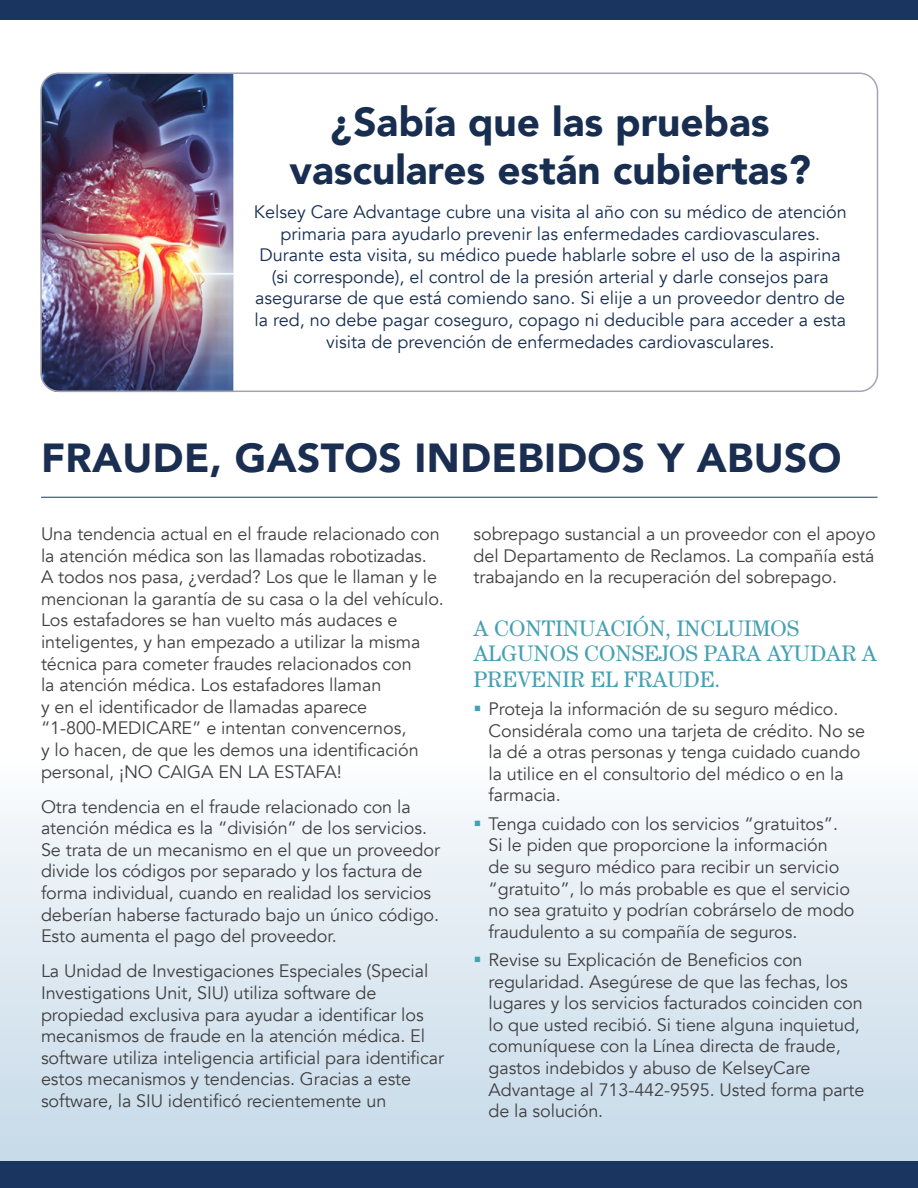
<style>
.page{position:relative;width:918px;height:1188px;background:#fff}
.page>*{position:absolute;margin:0;border:0;box-sizing:border-box;transform-origin:0 0}
.t1{font:900 40.5px/48.6px "Avenir";color:#172e51;text-align:center}
.t2{font:900 40.5px "Avenir";letter-spacing:.01em;color:#1a2e51}
.t3{font:22.5px/25.5px "Century Std";color:#45a1b2}
.t4{font:18px/21.6px "Avenir";letter-spacing:-.005em;color:#414042}
.t5{font:18px/21.6px "Avenir";color:#172e51;text-align:center}
</style>
<div class="page">
<div style="left:0;top:758px;width:918px;height:430px;background:linear-gradient(to bottom,#fbfcfd,#c1d7e7)"></div>
<div style="left:0;top:0;width:918px;height:20px;background:#1a355f"></div>
<div style="left:0;top:1161px;width:918px;height:27px;background:#1a355f"></div>
<img style="left:43px;top:75px;width:190px;height:317px">
<hr style="left:41px;top:497px;width:837px;height:1px;background:#1a355f">
<div style="left:40px;top:72px;width:838px;height:320px;border:2px solid #a3a3b3;border-radius:18px"></div>
<svg style="left:475px;top:821px;width:5px;height:5px"></svg>
<svg style="left:475px;top:957px;width:5px;height:5px"></svg>
<h1 class="t1" style="left:290px;top:96px;width:523px">¿Sabía que las pruebas vasculares están cubiertas?</h1>
<p class="t5" style="left:254px;top:201px;width:595px">Kelsey Care Advantage cubre una visita al año con su médico de atención primaria para ayudarlo prevenir las enfermedades cardiovasculares.<br>Durante esta visita, su médico puede hablarle sobre el uso de la aspirina (si corresponde), el control de la presión arterial y darle consejos para asegurarse de que está comiendo sano. Si elije a un proveedor dentro de la red, no debe pagar coseguro, copago ni deducible para acceder a esta visita de prevención de enfermedades cardiovasculares.</p>
<h1 class="t2" style="left:41px;top:423px;width:802px">FRAUDE, GASTOS INDEBIDOS Y ABUSO</h1>
<p class="t4" style="left:41px;top:523px;width:404px">Una tendencia actual en el fraude relacionado con la atención médica son las llamadas robotizadas.<br>A todos nos pasa, ¿verdad? Los que le llaman y le mencionan la garantía de su casa o la del vehículo.<br>Los estafadores se han vuelto más audaces e inteligentes, y han empezado a utilizar la misma técnica para cometer fraudes relacionados con<br>la atención médica. Los estafadores llaman<br>y en el identificador de llamadas aparece “1-800-MEDICARE” e intentan convencernos,<br>y lo hacen, de que les demos una identificación personal, ¡NO CAIGA EN LA ESTAFA!</p>
<p class="t4" style="left:41px;top:796px;width:400px">Otra tendencia en el fraude relacionado con la atención médica es la “división” de los servicios.<br>Se trata de un mecanismo en el que un proveedor divide los códigos por separado y los factura de forma individual, cuando en realidad los servicios deberían haberse facturado bajo un único código.<br>Esto aumenta el pago del proveedor.</p>
<p class="t4" style="left:41px;top:961px;width:404px">La Unidad de Investigaciones Especiales (Special Investigations Unit, SIU) utiliza software de propiedad exclusiva para ayudar a identificar los mecanismos de fraude en la atención médica. El software utiliza inteligencia artificial para identificar estos mecanismos y tendencias. Gracias a este software, la SIU identificó recientemente un</p>
<p class="t4" style="left:474px;top:523px;width:404px;text-align:justify">sobrepago sustancial a un proveedor con el apoyo del Departamento de Reclamos. La compañía está trabajando en la recuperación del sobrepago.</p>
<p class="t3" style="left:474px;top:615px;width:405px">A CONTINUACIÓN, INCLUIMOS<br>ALGUNOS CONSEJOS PARA AYUDAR A<br>PREVENIR EL FRAUDE.</p>
<p class="t4" style="left:489px;top:698px;width:378px">Proteja la información de su seguro médico.<br>Considérala como una tarjeta de crédito. No se la dé a otras personas y tenga cuidado cuando la utilice en el consultorio del médico o en la farmacia.</p>
<p class="t4" style="left:489px;top:813px;width:368px">Tenga cuidado con los servicios “gratuitos”.<br>Si le piden que proporcione la información<br>de su seguro médico para recibir un servicio “gratuito”, lo más probable es que el servicio no sea gratuito y podrían cobrárselo de modo fraudulento a su compañía de seguros.</p>
<p class="t4" style="left:489px;top:949px;width:377px">Revise su Explicación de Beneficios con regularidad. Asegúrese de que las fechas, los lugares y los servicios facturados coinciden con lo que usted recibió. Si tiene alguna inquietud, comuníquese con la Línea directa de fraude, gastos indebidos y abuso de KelseyCare Advantage al 713-442-9595. Usted forma parte de la solución.</p>
</div>
